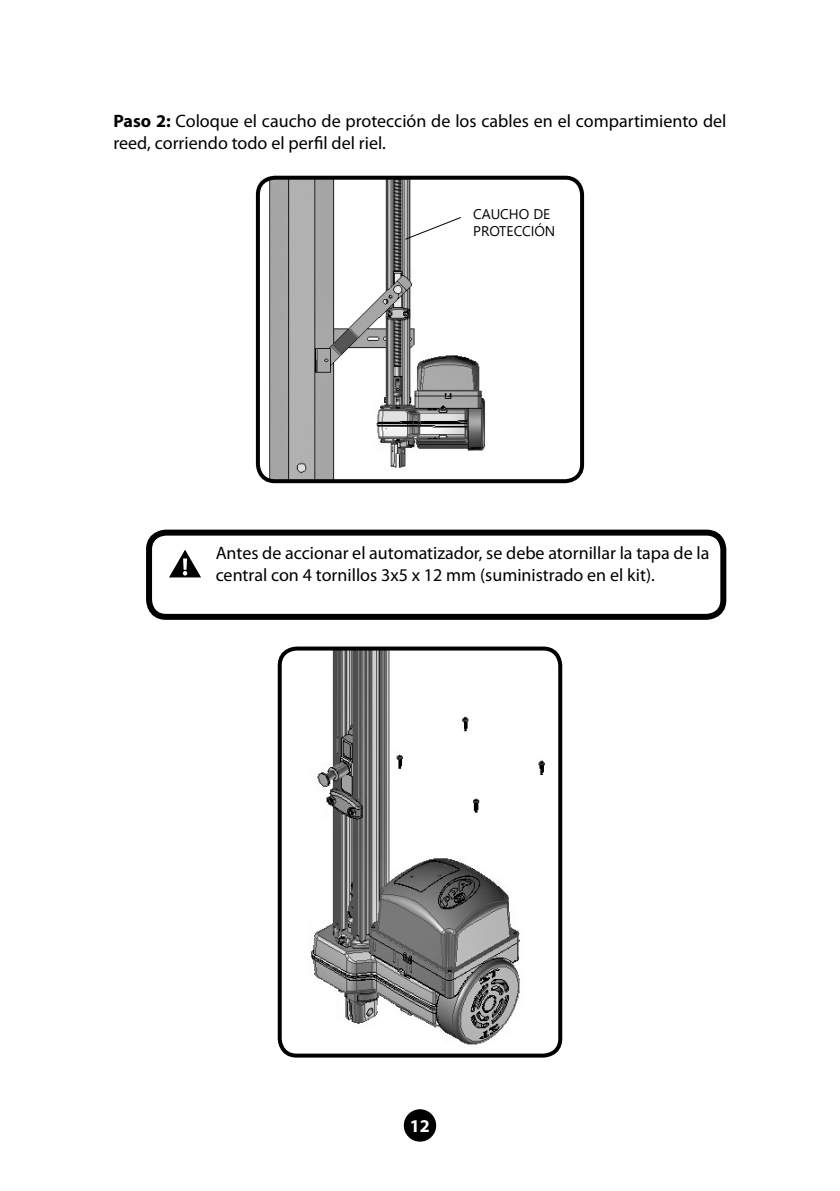
<style>
.page{position:relative;width:840px;height:1191px;background:#fff}
.page>*{position:absolute;margin:0;border:0;box-sizing:border-box;transform-origin:0 0}
.t1{font:18px/21.6px "Myriad Pro";color:#000}
.t2{font:700 18px "Myriad Pro";color:#fff}
.t3{font:14px/16.8px "Segoe UI";color:#000}
.s1{font-weight:700}
</style>
<div class="page">
<div style="left:403px;top:1109px;width:33px;height:32px;background:#000;border-radius:50%"></div>
<svg style="left:169px;top:549px;width:32px;height:29px"></svg>
<div style="left:146px;top:529px;width:580px;height:91px;border:6px solid #000;border-radius:17px"></div>
<img style="left:259px;top:179px;width:226px;height:301px">
<div style="left:256px;top:176px;width:327px;height:307px;border:4px solid #000;border-radius:17px"></div>
<svg style="left:404px;top:217px;width:57px;height:23px"></svg>
<div style="left:467px;top:203px;width:102px;height:40px;background:#fff"></div>
<img style="left:282px;top:651px;width:278px;height:404px">
<div style="left:277px;top:646px;width:285px;height:411px;border:4px solid #000;border-radius:17px"></div>
<p class="t1" style="left:113px;top:110px;width:614px"><span class="s1">Paso 2:</span> Coloque el caucho de protección de los cables en el compartimiento del reed, corriendo todo el perfil del riel.</p>
<p class="t3" style="left:473px;top:205px;width:84px">CAUCHO DE<br>PROTECCIÓN</p>
<p class="t1" style="left:215px;top:542px;width:495px">Antes de accionar el automatizador, se debe atornillar la tapa de la central con 4 tornillos 3x5 x 12 mm (suministrado en el kit).</p>
<p class="t2" style="left:410px;top:1114px;width:21px">12</p>
</div>
